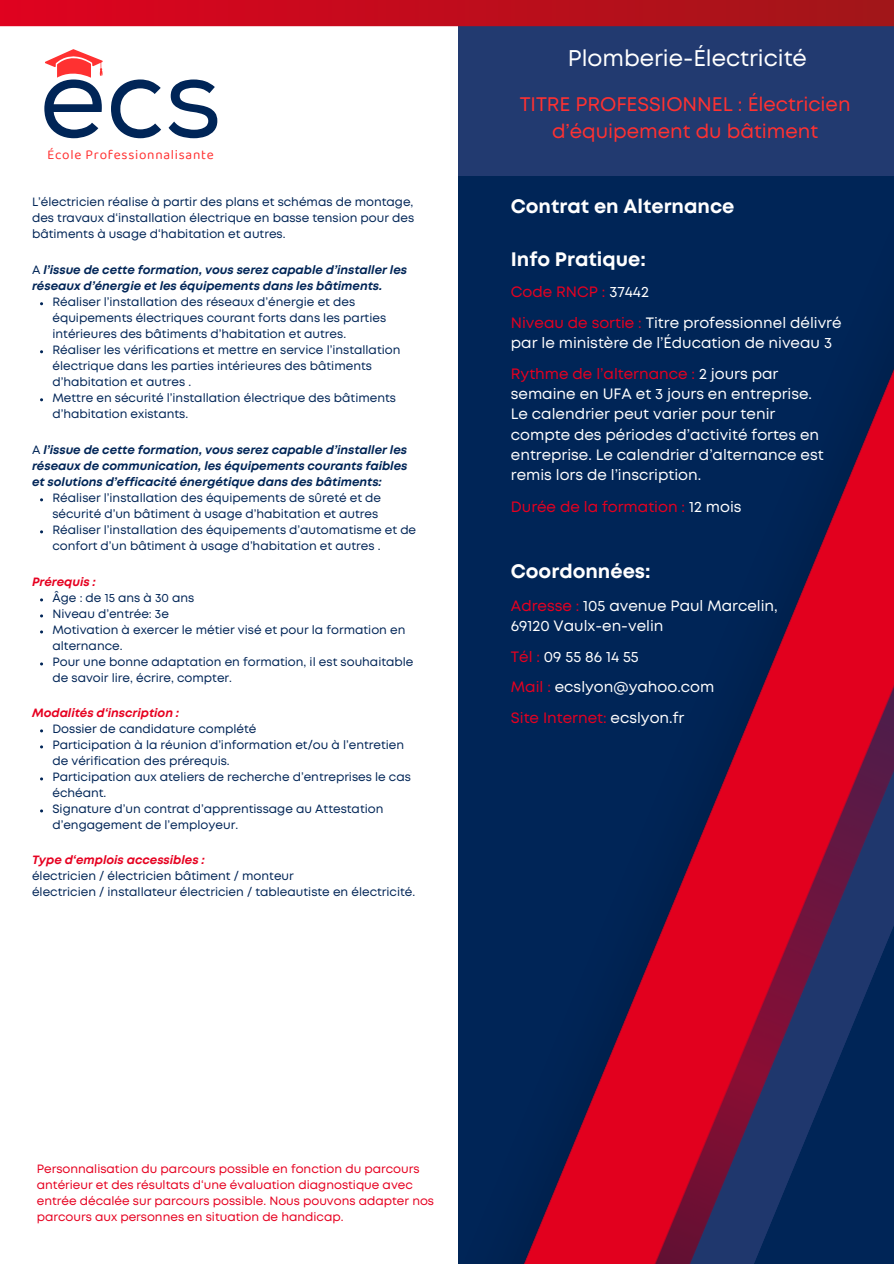
<style>
.page{position:relative;width:894px;height:1264px;background:#fff}
.page>*{position:absolute;margin:0;border:0;box-sizing:border-box;transform-origin:0 0}
.t1{font:113.7px "Nexa";color:#002557}
.t2{font:22.65px "Mont";color:#fff}
.t3{font:19.65px/27px "Mont";color:#ff3131;text-align:center}
.t4{font:700 19.5px "Mont";color:#fff}
.t5{font:15px/20.2px "Mont";color:#fff}
.t6{font:15px "Mont";color:#e60020}
.t7{font:13.5px "Baloo 2";letter-spacing:.055em;color:#ff3131}
.t8{font:12px/16px "Mont";color:#002557}
.t9{font:italic 700 12px/16px "Mont";color:#002557}
.t10{font:12px/16px "Mont";color:#e60020}
.t11{font:italic 700 12px "Mont";color:#e60020}
.s1{font-weight:400;font-style:normal}
.s2{color:#fff}
.s3{color:#e60020}
</style>
<div class="page">
<img style="left:458px;top:176px;width:435px;height:1087px">
<svg style="left:655px;top:205px;width:238px;height:1058px;background:#4f1a45"></svg>
<svg style="left:45px;top:49px;width:58px;height:28px"></svg>
<div style="left:458px;top:0;width:435px;height:176px;background:#223a70"></div>
<svg style="left:0;top:0;width:893px;height:26px;background:#c00c1b"></svg>
<p class="t1" style="left:39px;top:30px;width:184px">ecs</p>
<h2 class="t7" style="left:47px;top:146px;width:168px">École Professionnalisante</h2>
<h6 class="t8" style="left:32px;top:195px;width:383px;text-align:justify">L’électricien réalise à partir des plans et schémas de montage, des travaux d‘installation électrique en basse tension pour des bâtiments à usage d‘habitation et autres.</h6>
<p class="t9" style="left:32px;top:263px;width:376px"><span class="s1">A</span> l’issue de cette formation, vous serez capable d’installer les réseaux d’énergie et les équipements dans les bâtiments.</p>
<p class="t8" style="left:52px;top:295px;width:335px">Réaliser l’installation des réseaux d’énergie et des équipements électriques courant forts dans les parties intérieures des bâtiments d’habitation et autres.</p>
<p class="t8" style="left:52px;top:343px;width:349px">Réaliser les vérifications et mettre en service l’installation électrique dans les parties intérieures des bâtiments d’habitation et autres .</p>
<p class="t8" style="left:52px;top:391px;width:345px">Mettre en sécurité l’installation électrique des bâtiments d’habitation existants.</p>
<p class="t9" style="left:32px;top:443px;width:377px;text-align:justify"><span class="s1">A</span> l’issue de cette formation, vous serez capable d’installer les réseaux de communication, les équipements courants faibles et solutions d’efficacité énergétique dans des bâtiments:</p>
<p class="t8" style="left:52px;top:491px;width:330px">Réaliser l’installation des équipements de sûreté et de sécurité d’un bâtiment à usage d’habitation et autres</p>
<p class="t8" style="left:52px;top:523px;width:365px">Réaliser l’installation des équipements d’automatisme et de confort d’un bâtiment à usage d’habitation et autres .</p>
<p class="t11" style="left:32px;top:577px;width:65px">Prérequis :</p>
<p class="t8" style="left:52px;top:591px;width:143px">Âge : de 15 ans à 30 ans</p>
<p class="t8" style="left:52px;top:607px;width:118px">Niveau d’entrée: 3e</p>
<p class="t8" style="left:52px;top:623px;width:354px">Motivation à exercer le métier visé et pour la formation en alternance.</p>
<p class="t8" style="left:52px;top:655px;width:362px">Pour une bonne adaptation en formation, il est souhaitable de savoir lire, écrire, compter.</p>
<p class="t11" style="left:32px;top:708px;width:149px">Modalités d‘inscription :</p>
<p class="t8" style="left:52px;top:722px;width:205px">Dossier de candidature complété</p>
<p class="t8" style="left:52px;top:738px;width:353px">Participation à la réunion d’information et/ou à l’entretien de vérification des prérequis.</p>
<p class="t8" style="left:52px;top:770px;width:360px">Participation aux ateliers de recherche d’entreprises le cas échéant.</p>
<p class="t8" style="left:52px;top:802px;width:332px">Signature d’un contrat d’apprentissage au Attestation d’engagement de l’employeur.</p>
<p class="t11" style="left:32px;top:855px;width:174px">Type d‘emplois accessibles :</p>
<p class="t8" style="left:32px;top:869px;width:263px">électricien / électricien bâtiment / monteur</p>
<p class="t8" style="left:32px;top:885px;width:384px">électricien / installateur électricien / tableautiste en électricité.</p>
<h4 class="t2" style="left:567px;top:50px;width:240px">Plomberie-Électricité</h4>
<h3 class="t3" style="left:519px;top:92px;width:332px">TITRE PROFESSIONNEL : Électricien d’équipement du bâtiment</h3>
<h3 class="t4" style="left:510px;top:199px;width:225px">Contrat en Alternance</h3>
<h5 class="t4" style="left:510px;top:252px;width:136px">Info Pratique:</h5>
<h5 class="t6" style="left:510px;top:286px;width:139px">Code RNCP : <span class="s2">37442</span></h5>
<h5 class="t5" style="left:510px;top:313px;width:332px"><span class="s3">Niveau de sortie :</span> Titre professionnel délivré par le ministère de l’Éducation de niveau 3</h5>
<p class="t5" style="left:510px;top:364px;width:314px"><span class="s3">Rythme de l’alternance :</span> 2 jours par semaine en UFA et 3 jours en entreprise.<br>Le calendrier peut varier pour tenir compte des périodes d’activité fortes en entreprise. Le calendrier d’alternance est remis lors de l’inscription.</p>
<h1 class="t6" style="left:510px;top:501px;width:232px">Durée de la formation : <span class="s2">12 mois</span></h1>
<h5 class="t4" style="left:510px;top:564px;width:141px">Coordonnées:</h5>
<h5 class="t5" style="left:510px;top:596px;width:268px"><span class="s3">Adresse :</span> 105 avenue Paul Marcelin,<br>69120 Vaulx-en-velin</h5>
<h5 class="t5" style="left:510px;top:647px;width:129px"><span class="s3">Tél :</span> 09 55 86 14 55</h5>
<h3 class="t5" style="left:510px;top:678px;width:205px"><span class="s3">Mail :</span> ecslyon@yahoo.com</h3>
<h5 class="t6" style="left:510px;top:712px;width:175px">Site Internet: <span class="s2">ecslyon.fr</span></h5>
<h5 class="t10" style="left:37px;top:1161px;width:398px">Personnalisation du parcours possible en fonction du parcours antérieur et des résultats d‘une évaluation diagnostique avec entrée décalée sur parcours possible. Nous pouvons adapter nos parcours aux personnes en situation de handicap.</h5>
</div>
